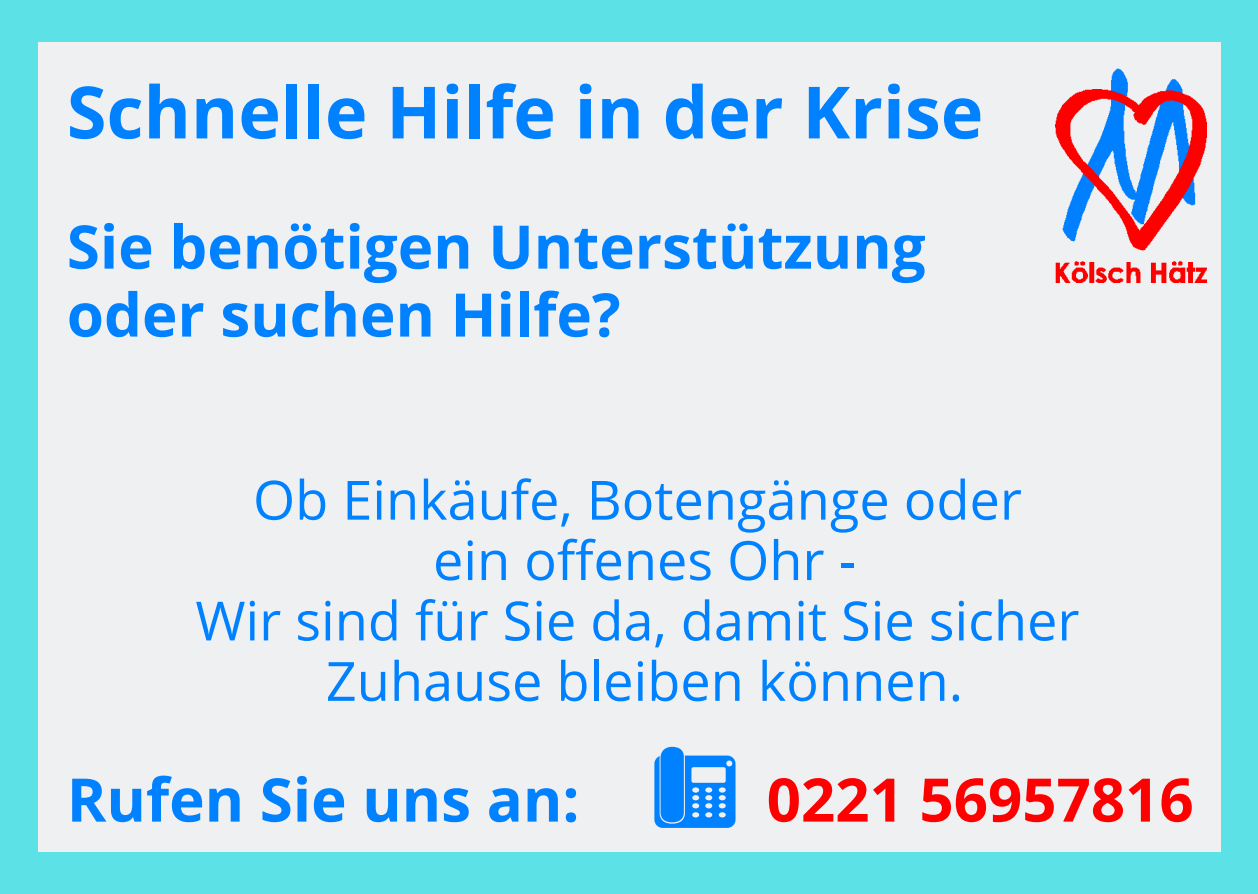
<style>
.page{position:relative;width:1258px;height:894px;background:#fff}
.page>*{position:absolute;margin:0;border:0;box-sizing:border-box;transform-origin:0 0}
.t1{font:700 72px "Open Sans";color:#0081ff}
.t2{font:700 60px/67.8px "Open Sans";color:#0081ff}
.t3{font:700 60px "Open Sans";color:#f00}
.t4{font:54px/60.3px "Open Sans";color:#0081ff;text-align:center}
</style>
<div class="page">
<div style="left:0;top:0;width:1258px;height:893px;background:#5ce1e6"></div>
<div style="left:38px;top:42px;width:1183px;height:809px;background:#eef0f2"></div>
<img style="left:1056px;top:69px;width:151px;height:214px">
<svg style="left:660px;top:746px;width:24px;height:76px"></svg>
<svg style="left:654px;top:755px;width:81px;height:72px;background:#2f97fc"></svg>
<h1 class="t1" style="left:67px;top:61px;width:918px">Schnelle Hilfe in der Krise</h1>
<p class="t2" style="left:67px;top:211px;width:860px">Sie benötigen Unterstützung oder suchen Hilfe?</p>
<p class="t4" style="left:195px;top:468px;width:885px">Ob Einkäufe, Botengänge oder<br>ein offenes Ohr -<br>Wir sind für Sie da, damit Sie sicher<br>Zuhause bleiben können.</p>
<p class="t2" style="left:67px;top:764px;width:514px">Rufen Sie uns an:</p>
<p class="t3" style="left:767px;top:757px;width:428px">0221 56957816</p>
</div>
